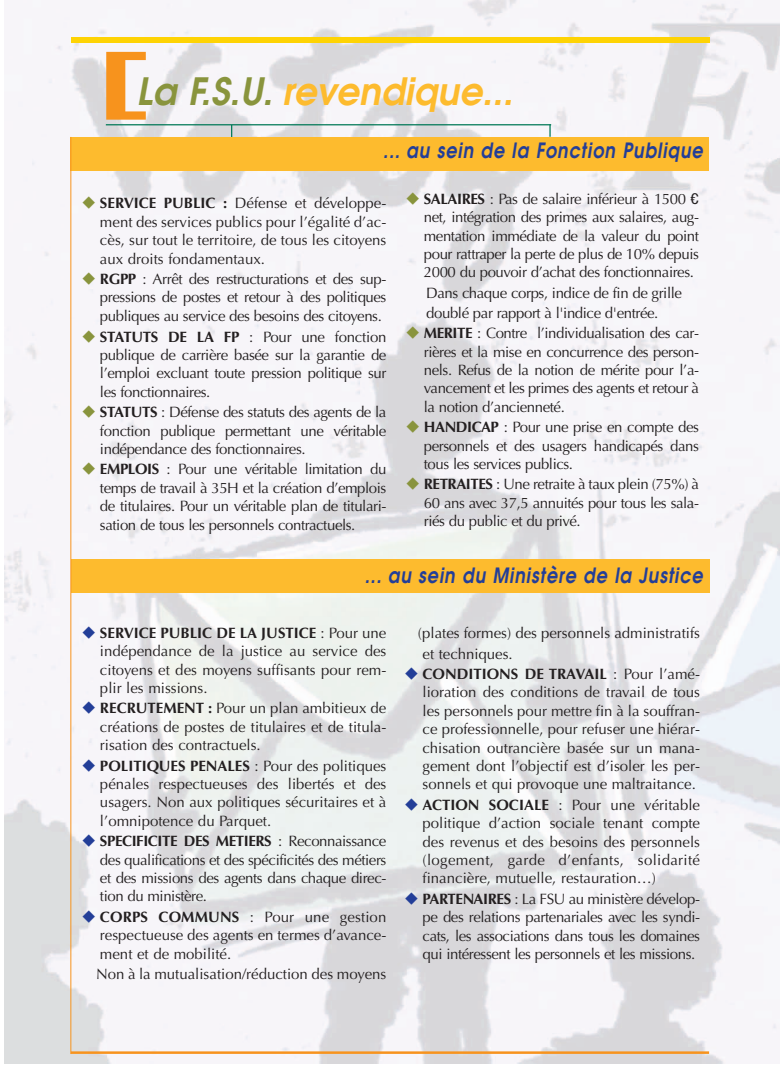
<style>
.page{position:relative;width:780px;height:1088px;background:#fff}
.page>*{position:absolute;margin:0;border:0;box-sizing:border-box;transform-origin:0 0}
.t1{font:italic 600 37.5px "Avant Garde";letter-spacing:.005em;color:#fdbb2e;scale:.96 1}
.t2{font:italic 600 21px "Avant Garde";letter-spacing:.055em;color:#233e98;scale:.83 1}
.t3{font:15px/18.4px "Optima";letter-spacing:-.03em;color:#231f20;text-align:justify}
.t4{font:15px/20.4px "Optima";color:#231f20}
.s1{font-family:"Tahoma";font-weight:700;font-style:normal;font-size:71.25px;color:#f7931d}
.s2{color:#89943d}
.s3{font-weight:700}
.s4{font-family:"Microsoft Sans Serif"}
</style>
<div class="page">
<img style="left:5px;top:0;width:775px;height:1063px">
<hr style="left:106px;top:124px;width:445px;height:1px;background:#007856">
<svg style="left:231px;top:125px;width:1px;height:12px"></svg>
<div style="left:71px;top:137px;width:638px;height:34px;background:#fdbb2e"></div>
<svg style="left:549px;top:125px;width:1px;height:12px"></svg>
<div style="left:71px;top:37px;width:638px;height:6px;background:#fed304"></div>
<hr style="left:71px;top:1051px;width:638px;height:3px;background:#f7931d">
<div style="left:71px;top:559px;width:638px;height:34px;background:#fdbb2e"></div>
<hr style="left:71px;top:137px;width:1px;height:917px;background:#f7931d">
<svg style="left:83px;top:197px;width:12px;height:12px"></svg>
<svg style="left:83px;top:272px;width:12px;height:13px"></svg>
<svg style="left:83px;top:330px;width:12px;height:12px"></svg>
<svg style="left:83px;top:406px;width:12px;height:12px"></svg>
<svg style="left:83px;top:463px;width:12px;height:12px"></svg>
<svg style="left:83px;top:626px;width:12px;height:12px"></svg>
<svg style="left:83px;top:702px;width:12px;height:12px"></svg>
<svg style="left:83px;top:759px;width:12px;height:12px"></svg>
<svg style="left:83px;top:835px;width:12px;height:12px"></svg>
<svg style="left:83px;top:910px;width:12px;height:12px"></svg>
<svg style="left:406px;top:192px;width:13px;height:13px"></svg>
<svg style="left:406px;top:327px;width:13px;height:12px"></svg>
<svg style="left:406px;top:421px;width:13px;height:12px"></svg>
<svg style="left:406px;top:478px;width:13px;height:12px"></svg>
<svg style="left:405px;top:667px;width:12px;height:13px"></svg>
<svg style="left:405px;top:798px;width:12px;height:12px"></svg>
<svg style="left:405px;top:892px;width:12px;height:12px"></svg>
<h1 class="t1" style="left:96px;top:70px;width:436px"><span class="s1">[</span><span class="s2">La F.S.U.</span> revendique...</h1>
<h2 class="t2" style="left:383px;top:138px;width:386px">... au sein de la Fonction Publique</h2>
<p class="t3" style="left:100px;top:196px;width:288px"><span class="s3">SERVICE PUBLIC :</span> Défense et développe&shy;ment des services publics pour l’égalité d’ac&shy;cès, sur tout le territoire, de tous les citoyens aux droits fondamentaux.</p>
<p class="t3" style="left:100px;top:271px;width:288px"><span class="s3">RGPP</span> : Arrêt des restructurations et des sup&shy;pressions de postes et retour à des politiques publiques au service des besoins des citoyens.</p>
<p class="t3" style="left:100px;top:329px;width:288px"><span class="s3">STATUTS DE LA FP</span> : Pour une fonction publique de carrière basée sur la garantie de l’emploi excluant toute pression politique sur les fonctionnaires.</p>
<p class="t3" style="left:100px;top:404px;width:288px"><span class="s3">STATUTS</span> : Défense des statuts des agents de la fonction publique permettant une véritable indépendance des fonctionnaires.</p>
<p class="t3" style="left:100px;top:462px;width:288px"><span class="s3">EMPLOIS</span> : Pour une véritable limitation du temps de travail à 35H et la création d’emplois de titulaires. Pour un véritable plan de titulari&shy;sation de tous les personnels contractuels.</p>
<h2 class="t2" style="left:365px;top:563px;width:409px">... au sein du Ministère de la Justice</h2>
<p class="t3" style="left:424px;top:191px;width:277px"><span class="s3">SALAIRES</span> : Pas de salaire inférieur à 1500 <span class="s4">€ </span>net, intégration des primes aux salaires, aug&shy;mentation immédiate de la valeur du point pour rattraper la perte de plus de 10% depuis 2000 du pouvoir d’achat des fonctionnaires.</p>
<p class="t3" style="left:424px;top:284px;width:277px;line-height:20.2px;text-align:left">Dans chaque corps, indice de fin de grille doublé par rapport à l'indice d'entrée.<br><span class="s3">MERITE</span> : Contre l’individualisation des car-</p>
<p class="t3" style="left:424px;top:344px;width:277px">rières et la mise en concurrence des person&shy;nels. Refus de la notion de mérite pour l’a&shy;vancement et les primes des agents et retour à la notion d’ancienneté.</p>
<p class="t3" style="left:424px;top:419px;width:277px"><span class="s3">HANDICAP</span> : Pour une prise en compte des personnels et des usagers handicapés dans tous les services publics.</p>
<p class="t3" style="left:424px;top:477px;width:277px"><span class="s3">RETRAITES</span> : Une retraite à taux plein (75%) à 60 ans avec 37,5 annuités pour tous les sala&shy;riés du public et du privé.</p>
<p class="t3" style="left:100px;top:625px;width:288px"><span class="s3">SERVICE PUBLIC DE LA JUSTICE</span> : Pour une indépendance de la justice au service des citoyens et des moyens suffisants pour rem&shy;plir les missions.</p>
<p class="t3" style="left:100px;top:700px;width:288px"><span class="s3">RECRUTEMENT :</span> Pour un plan ambitieux de créations de postes de titulaires et de titula&shy;risation des contractuels.</p>
<p class="t3" style="left:100px;top:758px;width:288px"><span class="s3">POLITIQUES PENALES</span> : Pour des politiques pénales respectueuses des libertés et des usagers. Non aux politiques sécuritaires et à l’omnipotence du Parquet.</p>
<p class="t3" style="left:100px;top:833px;width:288px"><span class="s3">SPECIFICITE DES METIERS</span> : Reconnaissance des qualifications et des spécificités des métiers et des missions des agents dans chaque direc&shy;tion du ministère.</p>
<p class="t3" style="left:100px;top:909px;width:288px"><span class="s3">CORPS COMMUNS</span> : Pour une gestion respectueuse des agents en termes d’avance&shy;ment et de mobilité.</p>
<p class="t4" style="left:96px;top:965px;width:292px">Non à la mutualisation/réduction des moyens</p>
<p class="t4" style="left:422px;top:624px;width:279px;text-indent:-5px">(plates formes) des personnels administratifs et techniques.<br><span class="s3">CONDITIONS DE TRAVAIL</span> : Pour l’amé-</p>
<p class="t3" style="left:422px;top:684px;width:279px">lioration des conditions de travail de tous les personnels pour mettre fin à la souffran&shy;ce professionnelle, pour refuser une hiérar&shy;chisation outrancière basée sur un mana&shy;gement dont l’objectif est d’isoler les per&shy;sonnels et qui provoque une maltraitance.</p>
<p class="t3" style="left:422px;top:797px;width:279px"><span class="s3">ACTION SOCIALE</span> : Pour une véritable politique d’action sociale tenant compte des revenus et des besoins des personnels (logement, garde d’enfants, solidarité financière, mutuelle, restauration…)</p>
<p class="t3" style="left:422px;top:891px;width:279px"><span class="s3">PARTENAIRES</span> : La FSU au ministère dévelop&shy;pe des relations partenariales avec les syndi&shy;cats, les associations dans tous les domaines qui intéressent les personnels et les missions.</p>
</div>
